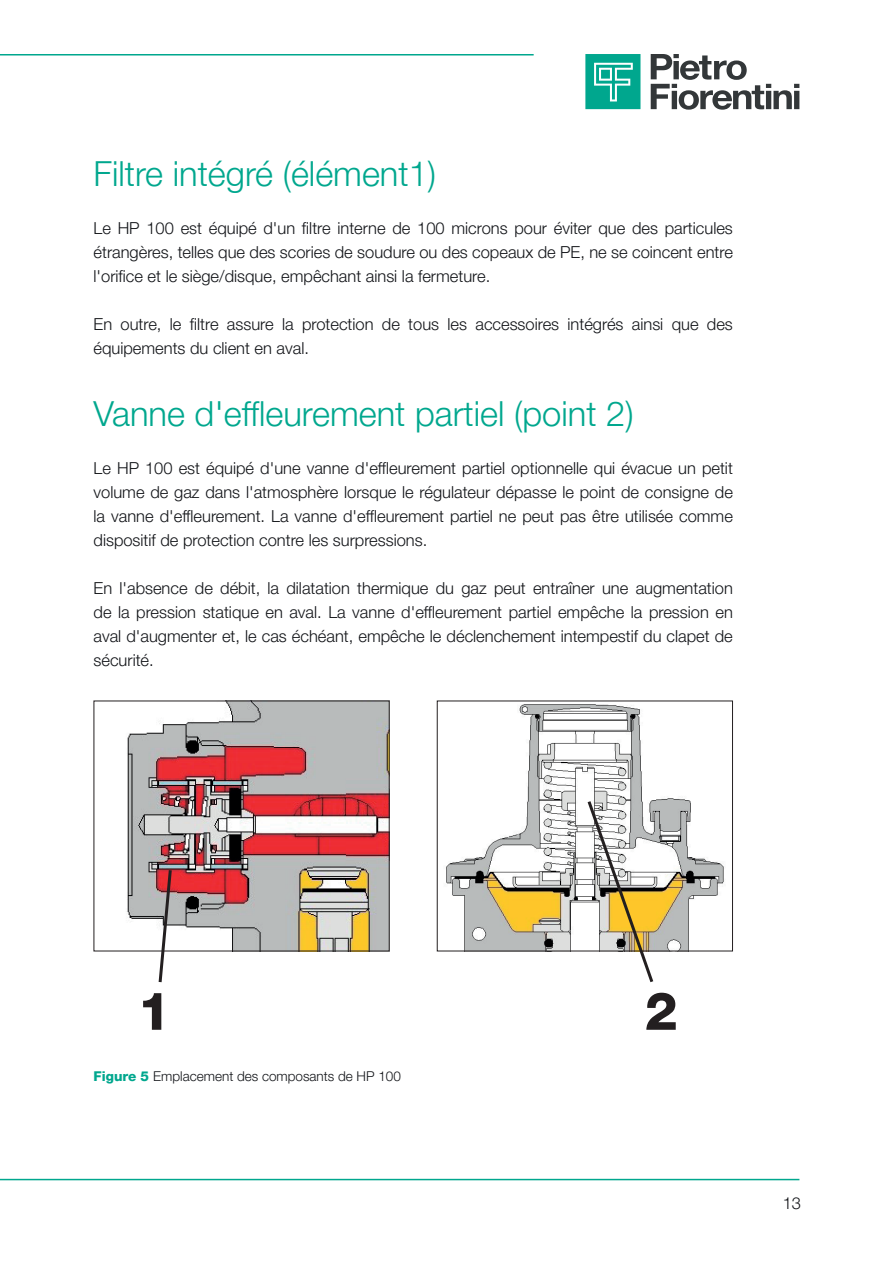
<style>
.page{position:relative;width:893px;height:1263px;background:#fff}
.page>*{position:absolute;margin:0;border:0;box-sizing:border-box;transform-origin:0 0}
.testo_tabella{font:800 52.5px "Helvetica Neue LT Pro";color:#231f20}
.Testo{font:300 34.5px "Helvetica Neue LT Pro";color:#00a78e}
.Testo-2{font:300 16.5px/24px "Helvetica Neue LT Pro";color:#121418;text-align:justify}
.t1{font:300 13.5px "Helvetica Neue LT Pro";color:#121418}
.s1{font-weight:800;color:#00a78e}
</style>
<div class="page">
<hr style="left:0;top:54px;width:534px;height:2px;background:#00a78e">
<hr style="left:0;top:1179px;width:799px;height:1px;background:#00a78e">
<svg style="left:651px;top:54px;width:148px;height:56px"></svg>
<svg style="left:585px;top:54px;width:55px;height:55px;background:#27b49f"></svg>
<img style="left:446px;top:704px;width:278px;height:245px">
<div style="left:437px;top:701px;width:296px;height:250px;border:1px solid #231f20"></div>
<img style="left:126px;top:703px;width:262px;height:246px">
<svg style="left:585px;top:798px;width:71px;height:185px"></svg>
<svg style="left:157px;top:867px;width:17px;height:116px"></svg>
<p class="Testo" style="left:94px;top:153px;width:344px">Filtre intégré (élément1)</p>
<p class="Testo-2" style="left:94px;top:216px;width:641px">Le HP 100 est équipé d'un filtre interne de 100 microns pour éviter que des particules étrangères, telles que des scories de soudure ou des copeaux de PE, ne se coincent entre l'orifice et le siège/disque, empêchant ainsi la fermeture.</p>
<p class="Testo-2" style="left:94px;top:312px;width:641px">En outre, le filtre assure la protection de tous les accessoires intégrés ainsi que des équipements du client en aval.</p>
<p class="Testo" style="left:94px;top:393px;width:542px">Vanne d'effleurement partiel (point 2)</p>
<p class="Testo-2" style="left:94px;top:456px;width:641px">Le HP 100 est équipé d'une vanne d'effleurement partiel optionnelle qui évacue un petit volume de gaz dans l'atmosphère lorsque le régulateur dépasse le point de consigne de la vanne d'effleurement. La vanne d'effleurement partiel ne peut pas être utilisée comme dispositif de protection contre les surpressions.</p>
<p class="Testo-2" style="left:94px;top:576px;width:641px">En l'absence de débit, la dilatation thermique du gaz peut entraîner une augmentation de la pression statique en aval. La vanne d'effleurement partiel empêche la pression en aval d'augmenter et, le cas échéant, empêche le déclenchement intempestif du clapet de sécurité.</p>
<p class="testo_tabella" style="left:138px;top:980px;width:35px">1</p>
<p class="testo_tabella" style="left:645px;top:980px;width:35px">2</p>
<p class="t1" style="left:94px;top:1068px;width:309px"><span class="s1">Figure 5</span> Emplacement des composants de HP 100</p>
<p class="Testo-2" style="left:783px;top:1191px;width:20px">13</p>
</div>
